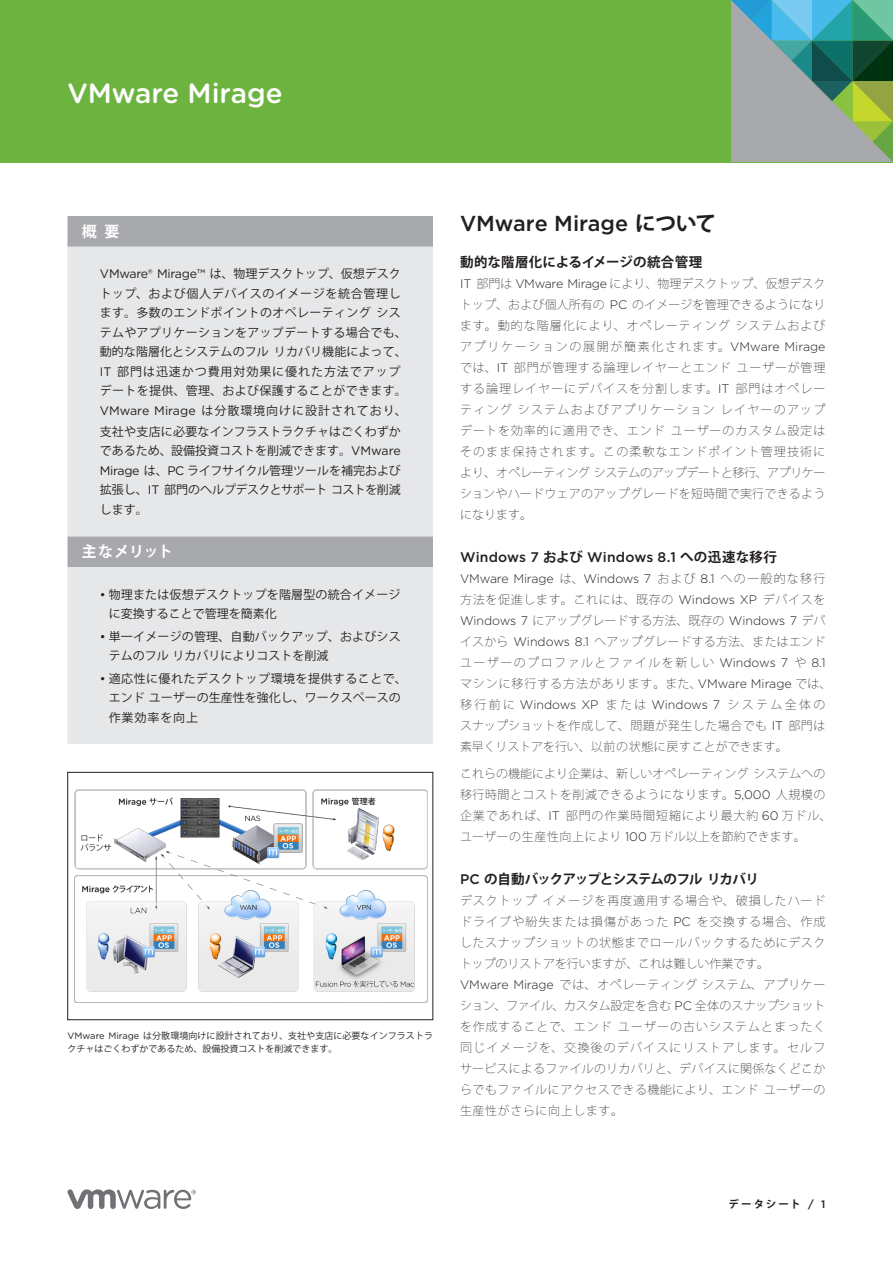
<style>
.page{position:relative;width:893px;height:1263px;background:#fff}
.page>*{position:absolute;margin:0;border:0;box-sizing:border-box;transform-origin:0 0}
._1a_Main_Title{font:500 27.75px "Gotham Rounded";letter-spacing:-.005em;color:#fff}
._4b_Subhead_2{font:500 21.6px "Gotham";color:#231f20}
._3a_Glance_Head{font:700 15px "Koz Go Pro";letter-spacing:.04em;color:#fff}
._4b_Subhead_2-2{font:500 13.95px "Gotham";letter-spacing:.01em;color:#231f20}
._4b_Subhead_2-3{font:700 13.5px "Koz Go Pro";letter-spacing:-.05em;color:#231f20}
._4b_Subhead_2-4{font:700 13.5px "Koz Go Pro";letter-spacing:.01em;color:#231f20}
._5a_Body{font:300 12.3px "Gotham";letter-spacing:-.01em;color:#231f20}
._5a_Body-2{font:200 12px/21px "Koz Go Pro";letter-spacing:.035em;color:#231f20;text-align:justify}
._3b_Glance_Body{font:12px/19.5px "Koz Go Pro";letter-spacing:.03em;color:#231f20}
._5a_Body-3{font:200 12px/21px "Koz Go Pro";letter-spacing:.055em;color:#231f20}
._3c_Glance_Body_w__b{font:12px/19.5px "Koz Go Pro";letter-spacing:.015em;color:#231f20}
._3c_Glance_Body_w__b-2{font:12px/19.5px "Koz Go Pro";letter-spacing:.04em;color:#231f20}
._5a_Body-4{font:700 10.5px "Koz Go Pro";letter-spacing:.2em;color:#231f20}
.Caption{font:9px/12.6px "Koz Go Pro";letter-spacing:.005em;color:#231f20}
.s1{font-family:"Gotham";font-size:12.3px}
.s2{font-family:"Gotham";font-size:9.3px}
.s3{font-family:"Koz Go Pro";font-weight:700;font-size:21px}
.s4{font-family:"Gotham";font-weight:300;font-size:12.3px}
.s5{font-family:"Koz Go Pro";font-weight:700;font-size:13.5px}
.s6{font-family:"Koz Go Pro";font-weight:200;font-size:12px}
.s7{font-family:"Gotham";font-weight:500;font-size:13.95px}
.s8{font-family:"Gotham";font-weight:500;font-size:10.8px}
</style>
<div class="page">
<div style="left:0;top:0;width:893px;height:162px;background:#6cb43f"></div>
<svg style="left:731px;top:0;width:162px;height:162px;background:#78a097"></svg>
<svg style="left:68px;top:1189px;width:128px;height:20px"></svg>
<div style="left:68px;top:216px;width:365px;height:31px;background:#a8a9ad"></div>
<div style="left:68px;top:247px;width:365px;height:497px;background:#e6e7e9"></div>
<img style="left:74px;top:789px;width:354px;height:214px">
<div style="left:68px;top:772px;width:365px;height:248px;border:1px solid #231f20"></div>
<p class="_1a_Main_Title" style="left:68px;top:73px;width:216px">VMware Mirage</p>
<p class="_3a_Glance_Head" style="left:82px;top:222px;width:39px">概要</p>
<p class="_3b_Glance_Body" style="left:100px;top:264px;width:309px"><span class="s1">VMware® Mirage™</span> は、物理デスクトップ、仮想デスクトップ、および個人デバイスのイメージを統合管理します。多数のエンドポイントのオペレーティングシステムやアプリケーションをアップデートする場合でも、動的な階層化とシステムのフルリカバリ機能によって、<br><span class="s1">IT</span> 部門は迅速かつ費用対効果に優れた方法でアップデートを提供、管理、および保護することができます。<br><span class="s1">VMware Mirage</span> は分散環境向けに設計されており、</p>
<p class="_3b_Glance_Body" style="left:100px;top:422px;width:302px;text-align:justify">支社や支店に必要なインフラストラクチャはごくわずかであるため、設備投資コストを削減できます。<span class="s1">VMware Mirage</span> は、<span class="s1">PC</span> ライフサイクル管理ツールを補完および拡張し、<span class="s1">IT</span> 部門のヘルプデスクとサポートコストを削減します。</p>
<p class="_3a_Glance_Head" style="left:82px;top:542px;width:93px">主なメリット</p>
<p class="_3c_Glance_Body_w__b" style="left:109px;top:585px;width:293px;text-indent:-9px"><span class="s1">•</span> 物理または仮想デスクトップを階層型の統合イメージに変換することで管理を簡素化</p>
<p class="_3c_Glance_Body_w__b" style="left:109px;top:627px;width:294px;text-indent:-9px"><span class="s1">•</span> 単一イメージの管理、自動バックアップ、およびシステムのフルリカバリによりコストを削減</p>
<p class="_3c_Glance_Body_w__b-2" style="left:109px;top:669px;width:300px;text-indent:-9px"><span class="s1">•</span> 適応性に優れたデスクトップ環境を提供することで、エンドユーザーの生産性を強化し、ワークスペースの作業効率を向上</p>
<p class="Caption" style="left:68px;top:1030px;width:367px"><span class="s2">VMware Mirage</span> は分散環境向けに設計されており、支社や支店に必要なインフラストラクチャはごくわずかであるため、設備投資コストを削減できます。</p>
<p class="_4b_Subhead_2" style="left:460px;top:210px;width:258px">VMware Mirage <span class="s3">について</span></p>
<p class="_4b_Subhead_2-4" style="left:460px;top:253px;width:244px">動的な階層化によるイメージの統合管理</p>
<p class="_5a_Body-2" style="left:460px;top:273px;width:367px"><span class="s4">IT</span> 部門は <span class="s4">VMware Mirage</span> により、物理デスクトップ、仮想デスクトップ、および個人所有の <span class="s4">PC</span> のイメージを管理できるようになります。動的な階層化により、オペレーティングシステムおよびアプリケーションの展開が簡素化されます。<span class="s4">VMware Mirage</span>では、<span class="s4">IT</span> 部門が管理する論理レイヤーとエンドユーザーが管理する論理レイヤーにデバイスを分割します。<span class="s4">IT</span> 部門はオペレーティングシステムおよびアプリケーションレイヤーのアップデートを効率的に適用でき、エンドユーザーのカスタム設定はそのまま保持されます。この柔軟なエンドポイント管理技術により、オペレーティングシステムのアップデートと移行、アプリケーションやハードウェアのアップグレードを短時間で実行できるようになります。</p>
<p class="_4b_Subhead_2-2" style="left:460px;top:547px;width:318px">Windows 7 <span class="s5">および</span> Windows 8.1 <span class="s5">への迅速な移行</span></p>
<p class="_5a_Body" style="left:460px;top:571px;width:367px">VMware Mirage <span class="s6">は、</span>Windows 7 <span class="s6">および</span> 8.1 <span class="s6">への一般的な移行</span></p>
<p class="_5a_Body-3" style="left:460px;top:589px;width:373px">方法を促進します。これには、既存の <span class="s4">Windows XP</span> デバイスを<span class="s4">Windows 7</span> にアップグレードする方法、既存の <span class="s4">Windows 7</span> デバイスから <span class="s4">Windows 8.1</span> へアップグレードする方法、またはエンドユーザーのプロファルとファイルを新しい <span class="s4">Windows 7</span> や <span class="s4">8.1</span>マシンに移行する方法があります。また、<span class="s4">VMware Mirage</span> では、</p>
<p class="_5a_Body" style="left:460px;top:697px;width:367px"><span class="s6">移行前に</span> Windows XP <span class="s6">または</span> Windows 7 <span class="s6">システム全体の</span></p>
<p class="_5a_Body-2" style="left:460px;top:715px;width:367px">スナップショットを作成して、問題が発生した場合でも <span class="s4">IT</span> 部門は素早くリストアを行い、以前の状態に戻すことができます。</p>
<p class="_5a_Body-2" style="left:460px;top:763px;width:373px;text-align:left">これらの機能により企業は、新しいオペレーティングシステムへの移行時間とコストを削減できるようになります。<span class="s4">5,000</span> 人規模の企業であれば、<span class="s4">IT</span> 部門の作業時間短縮により最大約 <span class="s4">60</span> 万ドル、ユーザーの生産性向上により <span class="s4">100</span> 万ドル以上を節約できます。</p>
<p class="_4b_Subhead_2-3" style="left:460px;top:870px;width:300px"><span class="s7">PC</span> の自動バックアップとシステムのフルリカバリ</p>
<p class="_5a_Body-2" style="left:460px;top:890px;width:367px">デスクトップイメージを再度適用する場合や、破損したハードドライブや紛失または損傷があった <span class="s4">PC</span> を交換する場合、作成したスナップショットの状態までロールバックするためにデスクトップのリストアを行いますが、これは難しい作業です。</p>
<p class="_5a_Body-2" style="left:460px;top:974px;width:367px"><span class="s4">VMware Mirage</span> では、オペレーティングシステム、アプリケーション、ファイル、カスタム設定を含む <span class="s4">PC</span> 全体のスナップショットを作成することで、エンドユーザーの古いシステムとまったく同じイメージを、交換後のデバイスにリストアします。セルフサービスによるファイルのリカバリと、デバイスに関係なくどこからでもファイルにアクセスできる機能により、エンドユーザーの生産性がさらに向上します。</p>
<p class="_5a_Body-4" style="left:728px;top:1197px;width:99px">データシート <span class="s8">/ 1</span></p>
</div>
